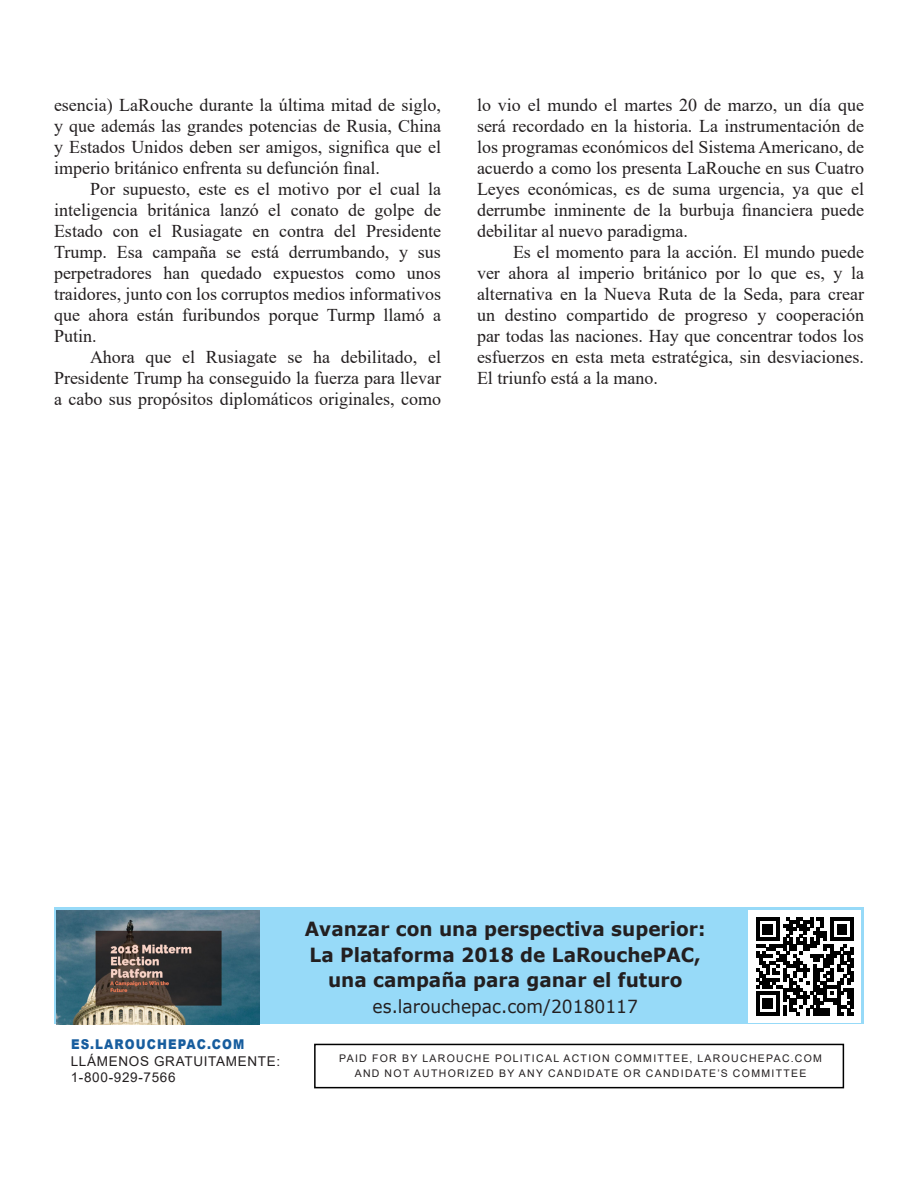
<style>
.page{position:relative;width:918px;height:1188px;background:#fff}
.page>*{position:absolute;margin:0;border:0;box-sizing:border-box;transform-origin:0 0}
.t1{font:700 19.5px/25.5px "Verdana";color:#231f20;text-align:center;scale:.95 1}
.Body_text{font:18px/21px "Times New Roman";color:#231f20;text-align:justify}
.t2{font:18px "Verdana";color:#231f20;scale:.95 1}
.t3{font:13.5px "Arial";letter-spacing:.05em;color:#231f20}
.t4{font:900 13.5px "Arial";letter-spacing:.095em;color:#175d9e;scale:.88 1}
.t5{font:10.5px "Arial";letter-spacing:.125em;color:#231f20}
</style>
<div class="page">
<div style="left:314px;top:1044px;width:530px;height:44px;border:2px solid #000"></div>
<div style="left:54px;top:907px;width:810px;height:117px;background:#97daf8"></div>
<img style="left:56px;top:911px;width:204px;height:113px">
<div style="left:749px;top:910px;width:112px;height:113px;background:#fff"></div>
<svg style="left:756px;top:917px;width:98px;height:98px"></svg>
<p class="Body_text" style="left:54px;top:94px;width:389px">esencia) LaRouche durante la última mitad de siglo, y que además las grandes potencias de Rusia, China y Estados Unidos deben ser amigos, significa que el imperio británico enfrenta su defunción final.</p>
<p class="Body_text" style="left:54px;top:178px;width:389px;text-indent:36px">Por supuesto, este es el motivo por el cual la inteligencia británica lanzó el conato de golpe de Estado con el Rusiagate en contra del Presidente Trump. Esa campaña se está derrumbando, y sus perpetradores han quedado expuestos como unos traidores, junto con los corruptos medios informativos que ahora están furibundos porque Turmp llamó a Putin.</p>
<p class="Body_text" style="left:54px;top:346px;width:389px;text-indent:36px">Ahora que el Rusiagate se ha debilitado, el Presidente Trump ha conseguido la fuerza para llevar a cabo sus propósitos diplomáticos originales, como</p>
<p class="Body_text" style="left:477px;top:94px;width:389px">lo vio el mundo el martes 20 de marzo, un día que será recordado en la historia. La instrumentación de los programas económicos del Sistema Americano, de acuerdo a como los presenta LaRouche en sus Cuatro Leyes económicas, es de suma urgencia, ya que el derrumbe inminente de la burbuja financiera puede debilitar al nuevo paradigma.</p>
<p class="Body_text" style="left:477px;top:241px;width:389px;text-indent:36px">Es el momento para la acción. El mundo puede ver ahora al imperio británico por lo que es, y la alternativa en la Nueva Ruta de la Seda, para crear un destino compartido de progreso y cooperación par todas las naciones. Hay que concentrar todos los esfuerzos en esta meta estratégica, sin desviaciones.<br>El triunfo está a la mano.</p>
<p class="t4" style="left:71px;top:1035px;width:199px">ES.LAROUCHEPAC.COM</p>
<p class="t3" style="left:71px;top:1052px;width:211px">LLÁMENOS GRATUITAMENTE:</p>
<p class="t3" style="left:71px;top:1068px;width:106px">1-800-929-7566</p>
<p class="t1" style="left:305px;top:916px;width:423px">Avanzar con una perspectiva superior:<br>La Plataforma 2018 de LaRouchePAC, una campaña para ganar el futuro</p>
<p class="t2" style="left:373px;top:994px;width:281px">es.larouchepac.com/20180117</p>
<p class="t5" style="left:339px;top:1051px;width:484px">PAID FOR BY LAROUCHE POLITICAL ACTION COMMITTEE, LAROUCHEPAC.COM</p>
<p class="t5" style="left:355px;top:1066px;width:453px">AND NOT AUTHORIZED BY ANY CANDIDATE OR CANDIDATE’S COMMITTEE</p>
</div>
